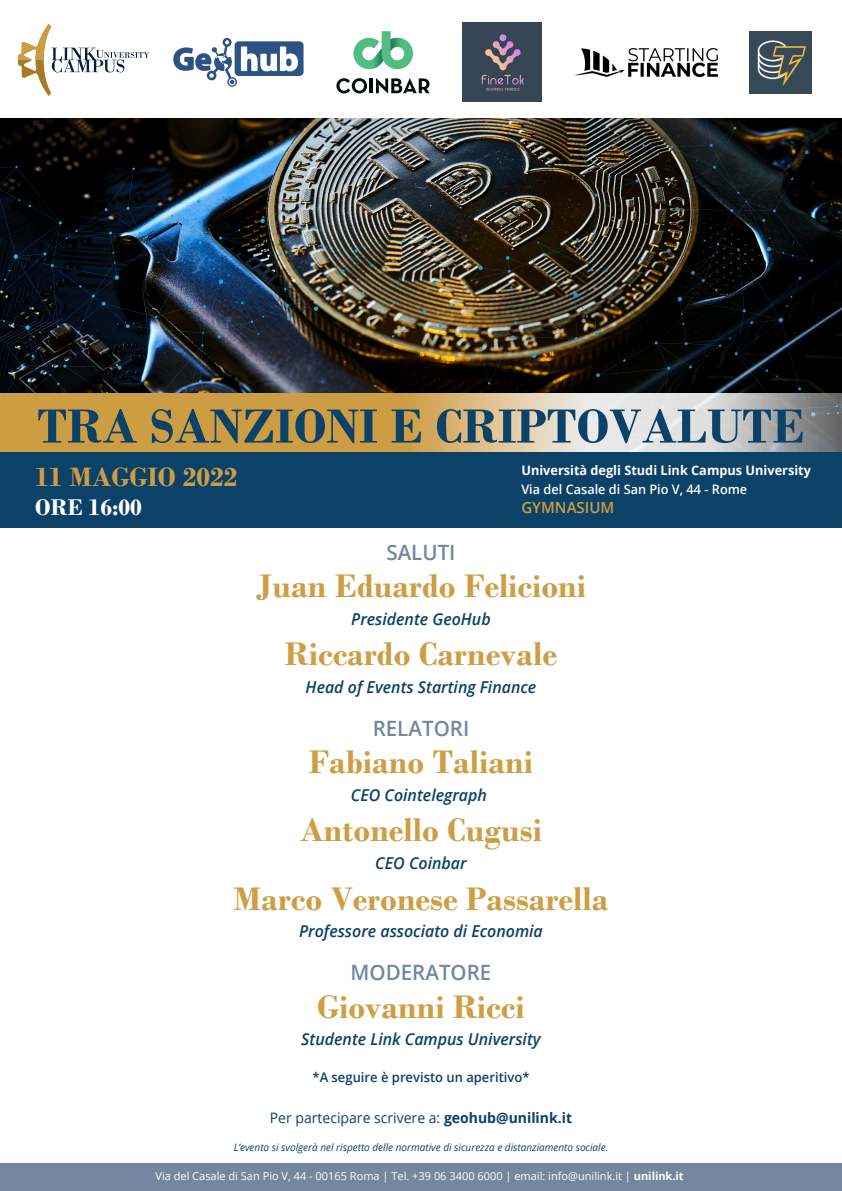
<style>
.page{position:relative;width:842px;height:1191px;background:#fff}
.page>*{position:absolute;margin:0;border:0;box-sizing:border-box;transform-origin:0 0}
.t1{font:700 50.4px "Bodoni";color:#0c4168}
.t2{font:700 34.3px "Bodoni";color:#cd9e44}
.t3{font:700 27.9px "Bodoni";color:#cd9d44}
.t4{font:700 23.9px "Bodoni";color:#fff}
.t5{font:600 21.1px "Open Sans";color:#73879e}
.t6{font:italic 600 16.4px "Open Sans";color:#0c4168}
.t7{font:600 15.4px "Open Sans";color:#cd9d44}
.t8{font:14.4px "Open Sans";color:#0c4168}
.t9{font:600 13.4px "Open Sans";color:#0c4168}
.t10{font:700 13.1px "Open Sans";color:#fff}
.t11{font:600 13.1px "Open Sans";color:#fff}
.t12{font:11px "Open Sans";color:#fff}
.t13{font:italic 10.3px "Open Sans";color:#0c4168}
.s1{font-weight:700}
</style>
<div class="page">
<img style="left:0;top:118px;width:842px;height:275px">
<img style="left:94px;top:118px;width:617px;height:199px">
<svg style="left:0;top:393px;width:842px;height:59px;background:#ceb17c"></svg>
<svg style="left:18px;top:26px;width:131px;height:70px"></svg>
<svg style="left:18px;top:24px;width:33px;height:36px"></svg>
<div style="left:0;top:452px;width:842px;height:76px;background:#0c4168"></div>
<div style="left:0;top:1163px;width:842px;height:28px;background:#73879e"></div>
<img style="left:462px;top:23px;width:80px;height:79px">
<img style="left:750px;top:31px;width:62px;height:62px">
<img style="left:575px;top:48px;width:142px;height:28px">
<svg style="left:353px;top:31px;width:60px;height:38px"></svg>
<svg style="left:336px;top:78px;width:31px;height:15px"></svg>
<hr style="left:370px;top:78px;width:3px;height:15px;background:#010f0b">
<svg style="left:376px;top:78px;width:54px;height:15px"></svg>
<svg style="left:173px;top:38px;width:131px;height:49px"></svg>
<h1 class="t1" style="left:37px;top:396px;width:769px">TRA SANZIONI E CRIPTOVALUTE</h1>
<h3 class="t3" style="left:35px;top:461px;width:204px">11 MAGGIO 2022</h3>
<h3 class="t4" style="left:35px;top:493px;width:108px">ORE 16:00</h3>
<p class="t10" style="left:521px;top:460px;width:291px">Università degli Studi Link Campus University</p>
<p class="t11" style="left:521px;top:480px;width:227px">Via del Casale di San Pio V, 44 - Rome</p>
<p class="t7" style="left:521px;top:496px;width:95px">GYMNASIUM</p>
<p class="t5" style="left:386px;top:537px;width:71px">SALUTI</p>
<h2 class="t2" style="left:256px;top:566px;width:332px">Juan Eduardo Felicioni</h2>
<p class="t6" style="left:351px;top:608px;width:141px">Presidente GeoHub</p>
<h2 class="t2" style="left:285px;top:634px;width:274px">Riccardo Carnevale</h2>
<p class="t6" style="left:306px;top:676px;width:232px">Head of Events Starting Finance</p>
<p class="t5" style="left:373px;top:713px;width:98px">RELATORI</p>
<h2 class="t2" style="left:309px;top:742px;width:226px">Fabiano Taliani</h2>
<p class="t6" style="left:351px;top:784px;width:138px">CEO Cointelegraph</p>
<h2 class="t2" style="left:300px;top:810px;width:243px">Antonello Cugusi</h2>
<p class="t6" style="left:375px;top:852px;width:93px">CEO Coinbar</p>
<h2 class="t2" style="left:233px;top:878px;width:377px">Marco Veronese Passarella</h2>
<p class="t6" style="left:299px;top:920px;width:245px">Professore associato di Economia</p>
<p class="t5" style="left:351px;top:957px;width:142px">MODERATORE</p>
<h2 class="t2" style="left:317px;top:986px;width:209px">Giovanni Ricci</h2>
<p class="t6" style="left:301px;top:1028px;width:241px">Studente Link Campus University</p>
<p class="t9" style="left:313px;top:1067px;width:218px">*A seguire è previsto un aperitivo*</p>
<p class="t8" style="left:270px;top:1108px;width:304px">Per partecipare scrivere a: <span class="s1">geohub@unilink.it</span></p>
<p class="t13" style="left:234px;top:1140px;width:376px">L’evento si svolgerà nel rispetto delle normative di sicurezza e distanziamento sociale.</p>
<p class="t12" style="left:155px;top:1168px;width:530px">Via del Casale di San Pio V, 44 - 00165 Roma | Tel. +39 06 3400 6000 | email: info@unilink.it | <span class="s1">unilink.it</span></p>
</div>
